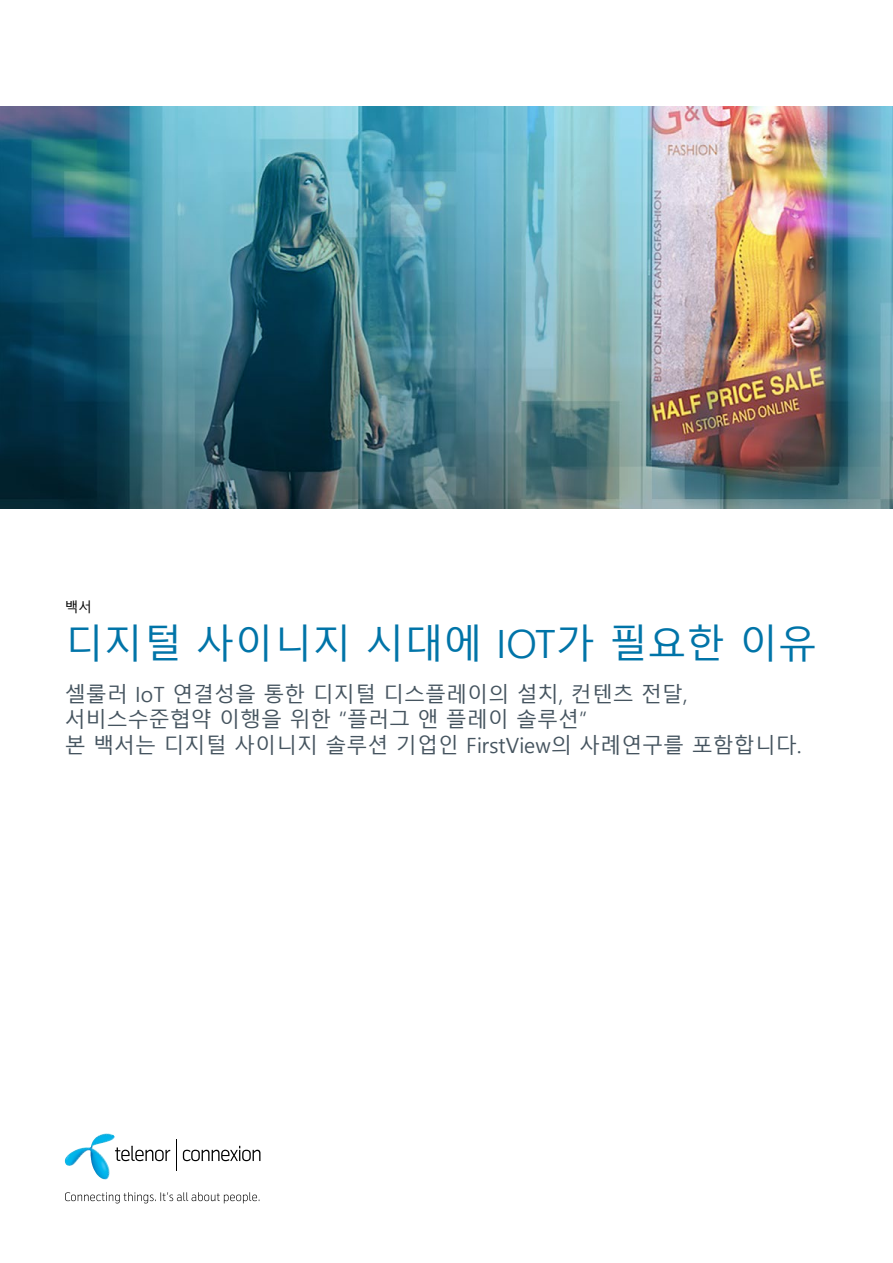
<style>
.page{position:relative;width:893px;height:1263px;background:#fff}
.page>*{position:absolute;margin:0;border:0;box-sizing:border-box;transform-origin:0 0}
.t1{font:39px "Malgun Gothic";color:#0074a8}
.t2{font:21px/25.5px "Malgun Gothic";color:#45545f}
.t3{font:13.5px "Malgun Gothic";color:#000}
</style>
<div class="page">
<img style="left:0;top:106px;width:893px;height:402px">
<img style="left:65px;top:1133px;width:50px;height:47px">
<hr style="left:176px;top:1139px;width:1px;height:32px;background:#000">
<svg style="left:115px;top:1146px;width:55px;height:15px"></svg>
<svg style="left:183px;top:1146px;width:77px;height:15px"></svg>
<svg style="left:65px;top:1192px;width:195px;height:11px"></svg>
<p class="t3" style="left:65px;top:599px;width:28px">백서</p>
<h1 class="t1" style="left:65px;top:621px;width:754px">디지털 사이니지 시대에 IOT가 필요한 이유</h1>
<p class="t2" style="left:65px;top:682px;width:738px">셀룰러 IoT 연결성을 통한 디지털 디스플레이의 설치, 컨텐츠 전달, 서비스수준협약 이행을 위한 “플러그 앤 플레이 솔루션”<br>본 백서는 디지털 사이니지 솔루션 기업인 FirstView의 사례연구를 포함합니다.</p>
</div>
